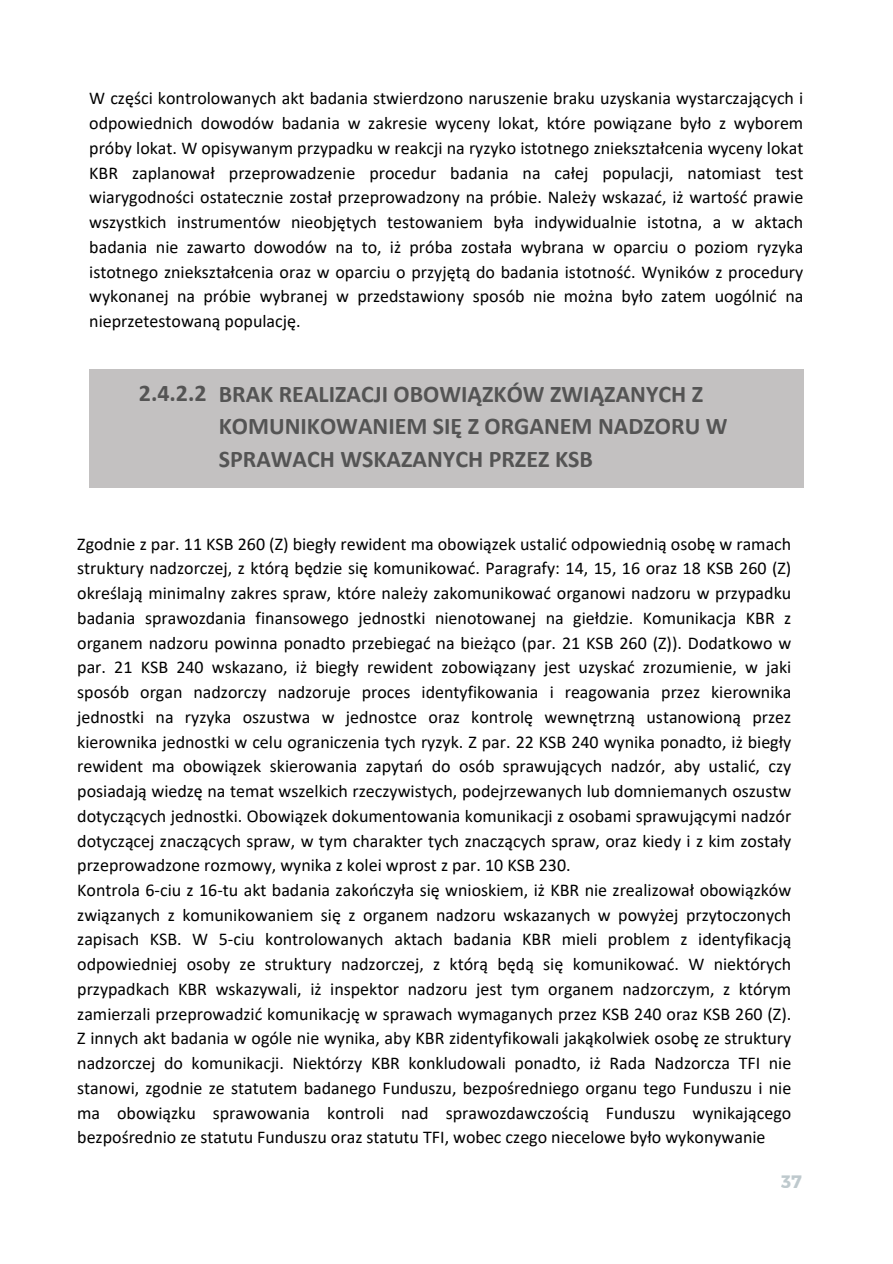
<style>
.page{position:relative;width:893px;height:1264px;background:#fff}
.page>*{position:absolute;margin:0;border:0;box-sizing:border-box;transform-origin:0 0}
.t1{font:700 24px/32.5px "Calibri";color:#545454}
.t2{font:18px/24.8px "Calibri";color:#000;text-align:justify}
.t3{font:700 18px "Montserrat";color:#7e949c}
</style>
<div class="page">
<div style="left:89px;top:369px;width:714px;height:119px;background:#c3c1c1"></div>
<p class="t2" style="left:89px;top:87px;width:715px">W części kontrolowanych akt badania stwierdzono naruszenie braku uzyskania wystarczających i odpowiednich dowodów badania w zakresie wyceny lokat, które powiązane było z wyborem próby lokat. W opisywanym przypadku w reakcji na ryzyko istotnego zniekształcenia wyceny lokat KBR zaplanował przeprowadzenie procedur badania na całej populacji, natomiast test wiarygodności ostatecznie został przeprowadzony na próbie. Należy wskazać, iż wartość prawie wszystkich instrumentów nieobjętych testowaniem była indywidualnie istotna, a w aktach badania nie zawarto dowodów na to, iż próba została wybrana w oparciu o poziom ryzyka istotnego zniekształcenia oraz w oparciu o przyjętą do badania istotność. Wyników z procedury wykonanej na próbie wybranej w przedstawiony sposób nie można było zatem uogólnić na nieprzetestowaną populację.</p>
<p class="t1" style="left:139px;top:379px;width:69px">2.4.2.2</p>
<p class="t1" style="left:219px;top:379px;width:510px">BRAK REALIZACJI OBOWIĄZKÓW ZWIĄZANYCH Z<br>KOMUNIKOWANIEM SIĘ Z ORGANEM NADZORU W<br>SPRAWACH WSKAZANYCH PRZEZ KSB</p>
<p class="t2" style="left:77px;top:532px;width:715px">Zgodnie z par. 11 KSB 260 (Z) biegły rewident ma obowiązek ustalić odpowiednią osobę w ramach struktury nadzorczej, z którą będzie się komunikować. Paragrafy: 14, 15, 16 oraz 18 KSB 260 (Z) określają minimalny zakres spraw, które należy zakomunikować organowi nadzoru w przypadku badania sprawozdania finansowego jednostki nienotowanej na giełdzie. Komunikacja KBR z organem nadzoru powinna ponadto przebiegać na bieżąco (par. 21 KSB 260 (Z)). Dodatkowo w par. 21 KSB 240 wskazano, iż biegły rewident zobowiązany jest uzyskać zrozumienie, w jaki sposób organ nadzorczy nadzoruje proces identyfikowania i reagowania przez kierownika jednostki na ryzyka oszustwa w jednostce oraz kontrolę wewnętrzną ustanowioną przez kierownika jednostki w celu ograniczenia tych ryzyk. Z par. 22 KSB 240 wynika ponadto, iż biegły rewident ma obowiązek skierowania zapytań do osób sprawujących nadzór, aby ustalić, czy posiadają wiedzę na temat wszelkich rzeczywistych, podejrzewanych lub domniemanych oszustw dotyczących jednostki. Obowiązek dokumentowania komunikacji z osobami sprawującymi nadzór dotyczącej znaczących spraw, w tym charakter tych znaczących spraw, oraz kiedy i z kim zostały przeprowadzone rozmowy, wynika z kolei wprost z par. 10 KSB 230.</p>
<p class="t2" style="left:77px;top:879px;width:715px">Kontrola 6-ciu z 16-tu akt badania zakończyła się wnioskiem, iż KBR nie zrealizował obowiązków związanych z komunikowaniem się z organem nadzoru wskazanych w powyżej przytoczonych zapisach KSB. W 5-ciu kontrolowanych aktach badania KBR mieli problem z identyfikacją odpowiedniej osoby ze struktury nadzorczej, z którą będą się komunikować. W niektórych przypadkach KBR wskazywali, iż inspektor nadzoru jest tym organem nadzorczym, z którym zamierzali przeprowadzić komunikację w sprawach wymaganych przez KSB 240 oraz KSB 260 (Z).<br>Z innych akt badania w ogóle nie wynika, aby KBR zidentyfikowali jakąkolwiek osobę ze struktury nadzorczej do komunikacji. Niektórzy KBR konkludowali ponadto, iż Rada Nadzorcza TFI nie stanowi, zgodnie ze statutem badanego Funduszu, bezpośredniego organu tego Funduszu i nie ma obowiązku sprawowania kontroli nad sprawozdawczością Funduszu wynikającego bezpośrednio ze statutu Funduszu oraz statutu TFI, wobec czego niecelowe było wykonywanie</p>
<p class="t3" style="left:781px;top:1169px;width:22px">37</p>
</div>
